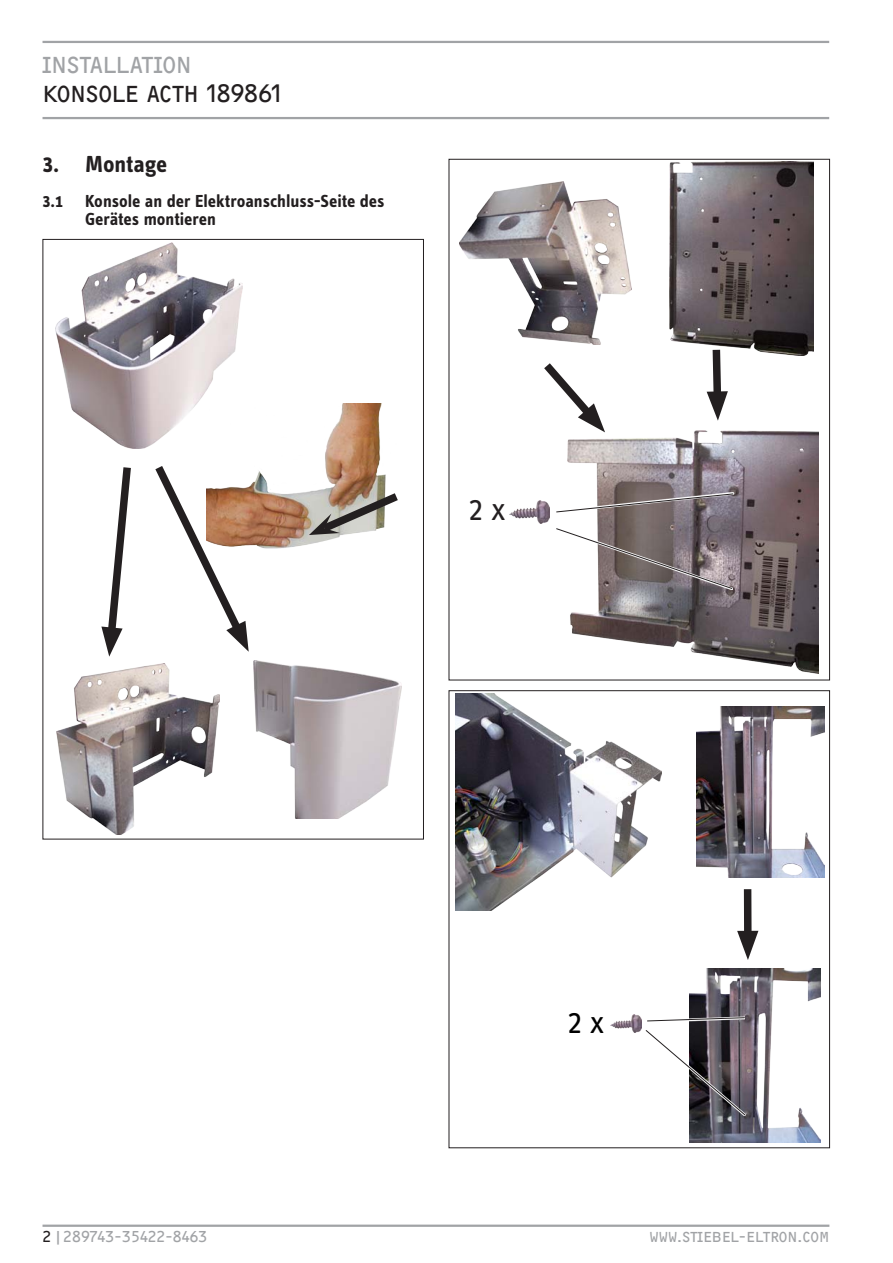
<style>
.page{position:relative;width:893px;height:1263px;background:#fff}
.page>*{position:absolute;margin:0;border:0;box-sizing:border-box;transform-origin:0 0}
.t1{font:33px "STE Info Text";color:#231f20}
.t2{font:33px "STE Info Text";color:#000}
.t3{font:24px "F2 FOCR Bczyk Com";letter-spacing:-.02em;color:#231f20}
.t4{font:24px "F2 FOCR Bczyk Com";letter-spacing:-.015em;color:#a1a3a6}
.t5{font:700 24px "STE Info Text";letter-spacing:-.005em;color:#231f20}
.t6{font:700 18px/18px "STE Info Text";color:#231f20}
.t7{font:15px "F2 FOCR Bczyk Com";color:#a1a3a6}
.s1{color:#231f20}
</style>
<div class="page">
<hr style="left:43px;top:1224px;width:786px;height:3px;background:#a1a3a6">
<hr style="left:43px;top:41px;width:786px;height:2px;background:#a1a3a6">
<hr style="left:43px;top:117px;width:786px;height:2px;background:#a1a3a6">
<img style="left:55px;top:242px;width:188px;height:206px">
<img style="left:57px;top:664px;width:162px;height:170px">
<img style="left:253px;top:661px;width:148px;height:157px">
<svg style="left:155px;top:466px;width:94px;height:186px"></svg>
<svg style="left:101px;top:467px;width:30px;height:190px"></svg>
<img style="left:670px;top:162px;width:143px;height:193px">
<img style="left:568px;top:430px;width:251px;height:243px">
<img style="left:509px;top:500px;width:41px;height:24px">
<svg style="left:544px;top:363px;width:61px;height:69px"></svg>
<svg style="left:568px;top:492px;width:167px;height:21px"></svg>
<svg style="left:556px;top:493px;width:178px;height:20px"></svg>
<svg style="left:568px;top:527px;width:165px;height:1px"></svg>
<svg style="left:556px;top:528px;width:177px;height:61px"></svg>
<img style="left:460px;top:182px;width:171px;height:162px">
<svg style="left:707px;top:342px;width:21px;height:79px"></svg>
<img style="left:455px;top:694px;width:206px;height:216px">
<img style="left:696px;top:706px;width:129px;height:171px">
<img style="left:690px;top:968px;width:130px;height:175px">
<img style="left:610px;top:1015px;width:31px;height:18px">
<svg style="left:689px;top:1016px;width:56px;height:1px"></svg>
<svg style="left:647px;top:1017px;width:98px;height:5px"></svg>
<svg style="left:689px;top:1028px;width:57px;height:1px"></svg>
<svg style="left:645px;top:1029px;width:101px;height:87px"></svg>
<div style="left:744px;top:889px;width:8px;height:54px;background:#231f20"></div>
<svg style="left:737px;top:931px;width:21px;height:29px"></svg>
<img style="left:206px;top:403px;width:180px;height:156px">
<svg style="left:309px;top:487px;width:89px;height:51px"></svg>
<h2 class="t4" style="left:43px;top:51px;width:151px">INSTALLATION</h2>
<h2 class="t3" style="left:43px;top:80px;width:240px">KONSOLE ACTH 189861</h2>
<h2 class="t5" style="left:43px;top:150px;width:126px">3. Montage</h2>
<p class="t6" style="left:85px;top:192px;width:301px;text-indent:-43px">3.1 Konsole an der Elektroanschluss-Seite des<br>Gerätes montieren</p>
<h1 class="t1" style="left:469px;top:490px;width:38px">2 x</h1>
<h1 class="t2" style="left:568px;top:1003px;width:38px">2 x</h1>
<p class="t7" style="left:43px;top:1228px;width:167px"><span class="s1">2</span>|289743-35422-8463</p>
<p class="t7" style="left:649px;top:1228px;width:182px">WWW.STIEBEL-ELTRON.COM</p>
</div>
